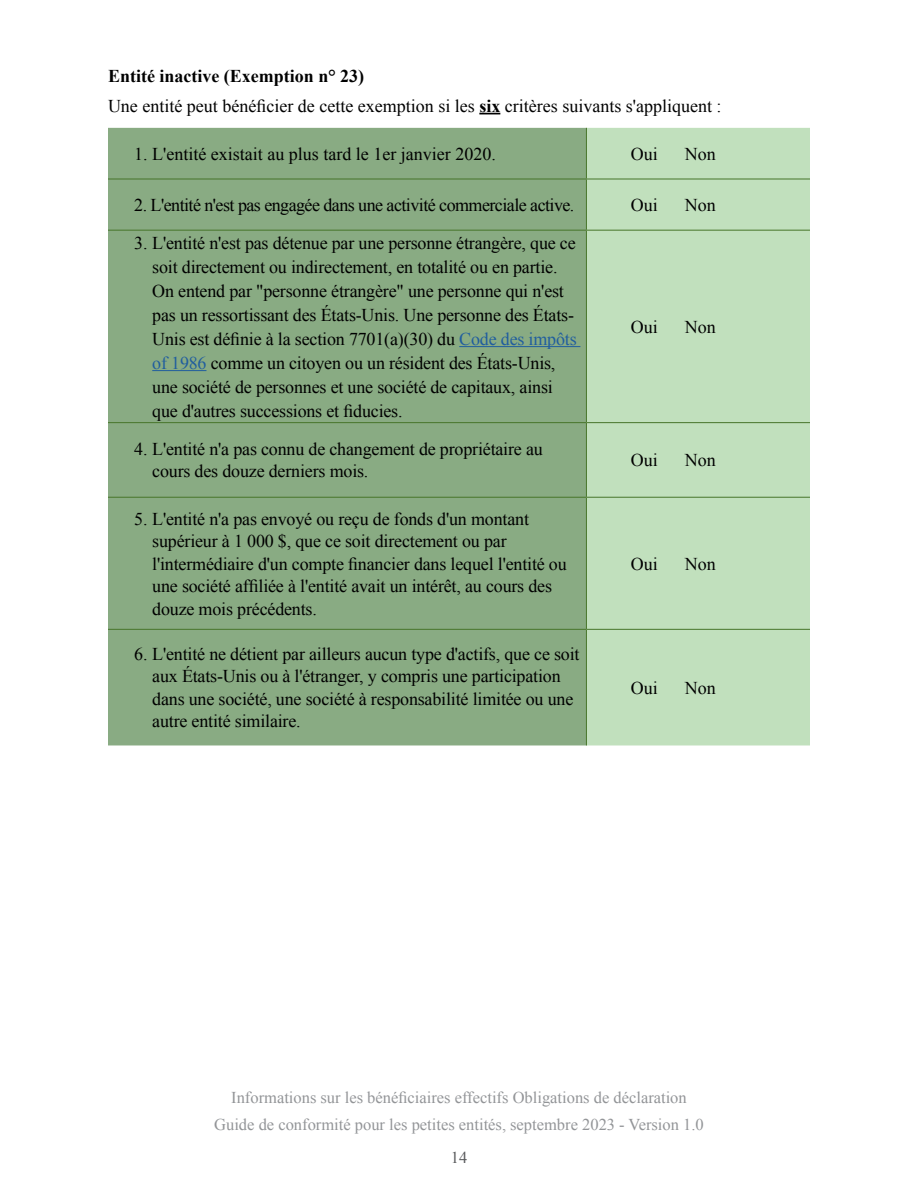
<style>
.page{position:relative;width:918px;height:1188px;background:#fff}
.page>*{position:absolute;margin:0;border:0;box-sizing:border-box;transform-origin:0 0}
.Call_Out_Box{font:18px/22.5px "Times New Roman";letter-spacing:-.01em;color:#000}
.Body_Text{font:18px "Times New Roman";color:#000}
.Call_Out_Box-2{font:18px "Times New Roman";letter-spacing:-.03em;color:#000}
.Body_Text-2{font:700 18px "Times New Roman";color:#000}
.t1{font:16.5px/27px "Times New Roman";color:#939598;text-align:center}
.t2{font:16.5px "Times New Roman";color:#58595b}
.s1{font-weight:700}
.s2{color:#215e9e}
</style>
<div class="page">
<svg style="left:479px;top:113px;width:21px;height:1px"></svg>
<div style="left:108px;top:128px;width:478px;height:617px;background:#89ab83"></div>
<div style="left:587px;top:128px;width:223px;height:617px;background:#c1e0bd"></div>
<hr style="left:586px;top:128px;width:1px;height:51px;background:#47752a">
<hr style="left:108px;top:179px;width:478px;height:1px;background:#47752a">
<hr style="left:586px;top:179px;width:224px;height:1px;background:#47752a">
<hr style="left:586px;top:179px;width:1px;height:51px;background:#47752a">
<hr style="left:108px;top:230px;width:478px;height:1px;background:#47752a">
<hr style="left:586px;top:230px;width:224px;height:1px;background:#47752a">
<hr style="left:586px;top:231px;width:1px;height:191px;background:#47752a">
<hr style="left:108px;top:422px;width:478px;height:1px;background:#47752a">
<hr style="left:586px;top:422px;width:224px;height:1px;background:#47752a">
<hr style="left:586px;top:423px;width:1px;height:74px;background:#47752a">
<hr style="left:108px;top:497px;width:478px;height:1px;background:#47752a">
<hr style="left:586px;top:497px;width:224px;height:1px;background:#47752a">
<hr style="left:586px;top:498px;width:1px;height:131px;background:#47752a">
<hr style="left:108px;top:629px;width:478px;height:1px;background:#47752a">
<hr style="left:586px;top:629px;width:224px;height:1px;background:#47752a">
<hr style="left:586px;top:630px;width:1px;height:115px;background:#47752a">
<hr style="left:459px;top:346px;width:121px;height:1px;background:#215e9e">
<hr style="left:152px;top:370px;width:54px;height:1px;background:#215e9e">
<p class="Body_Text-2" style="left:108px;top:64px;width:258px">Entité inactive (Exemption n° 23)</p>
<p class="Body_Text" style="left:108px;top:94px;width:615px">Une entité peut bénéficier de cette exemption si les <span class="s1">six</span> critères suivants s'appliquent :</p>
<p class="Call_Out_Box" style="left:134px;top:142px;width:363px">1. L'entité existait au plus tard le 1er janvier 2020.</p>
<p class="Call_Out_Box" style="left:631px;top:142px;width:28px">Oui</p>
<p class="Call_Out_Box" style="left:685px;top:142px;width:32px">Non</p>
<p class="Call_Out_Box-2" style="left:134px;top:193px;width:442px">2. L'entité n'est pas engagée dans une activité commerciale active.</p>
<p class="Call_Out_Box" style="left:631px;top:193px;width:28px">Oui</p>
<p class="Call_Out_Box" style="left:685px;top:193px;width:32px">Non</p>
<p class="Call_Out_Box" style="left:152px;top:230px;width:426px;line-height:24px;text-indent:-18px">3. L'entité n'est pas détenue par une personne étrangère, que ce soit directement ou indirectement, en totalité ou en partie.<br>On entend par "personne étrangère" une personne qui n'est pas un ressortissant des États-Unis. Une personne des États-Unis est définie à la section 7701(a)(30) du <span class="s2">Code des impôts of 1986</span> comme un citoyen ou un résident des États-Unis, une société de personnes et une société de capitaux, ainsi que d'autres successions et fiducies.</p>
<p class="Call_Out_Box" style="left:631px;top:315px;width:28px">Oui</p>
<p class="Call_Out_Box" style="left:685px;top:315px;width:32px">Non</p>
<p class="Call_Out_Box" style="left:152px;top:437px;width:392px;text-indent:-18px">4. L'entité n'a pas connu de changement de propriétaire au cours des douze derniers mois.</p>
<p class="Call_Out_Box" style="left:631px;top:449px;width:28px">Oui</p>
<p class="Call_Out_Box" style="left:685px;top:449px;width:32px">Non</p>
<p class="Call_Out_Box" style="left:152px;top:507px;width:416px;text-indent:-18px">5. L'entité n'a pas envoyé ou reçu de fonds d'un montant supérieur à 1 000 $, que ce soit directement ou par l'intermédiaire d'un compte financier dans lequel l'entité ou une société affiliée à l'entité avait un intérêt, au cours des douze mois précédents.</p>
<p class="Call_Out_Box" style="left:631px;top:552px;width:28px">Oui</p>
<p class="Call_Out_Box" style="left:685px;top:552px;width:32px">Non</p>
<p class="Call_Out_Box" style="left:152px;top:642px;width:429px;text-indent:-18px">6. L'entité ne détient par ailleurs aucun type d'actifs, que ce soit aux États-Unis ou à l'étranger, y compris une participation dans une société, une société à responsabilité limitée ou une autre entité similaire.</p>
<p class="Call_Out_Box" style="left:631px;top:676px;width:28px">Oui</p>
<p class="Call_Out_Box" style="left:685px;top:676px;width:32px">Non</p>
<p class="t1" style="left:214px;top:1084px;width:491px">Informations sur les bénéficiaires effectifs Obligations de déclaration<br>Guide de conformité pour les petites entités, septembre 2023 - Version 1.0</p>
<p class="t2" style="left:451px;top:1147px;width:18px">14</p>
</div>
